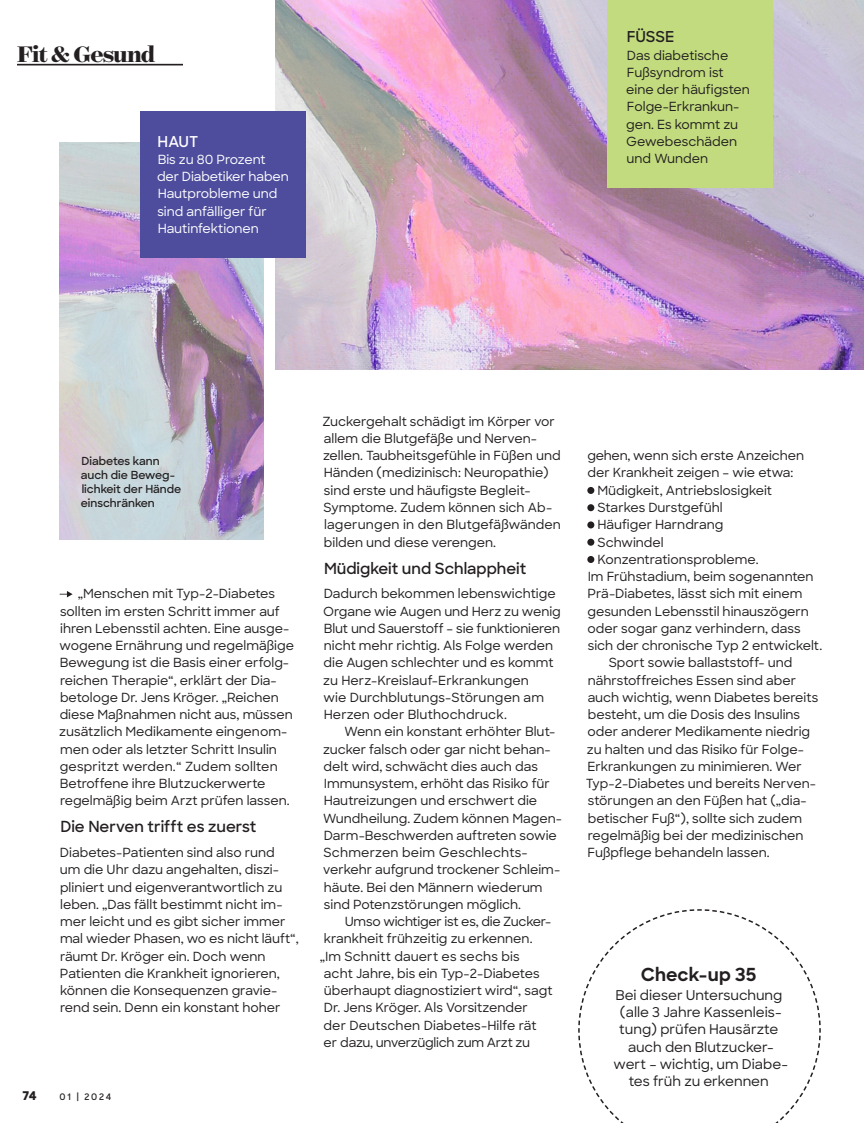
<style>
.page{position:relative;width:864px;height:1123px;background:#fff}
.page>*{position:absolute;margin:0;border:0;box-sizing:border-box;transform-origin:0 0}
.t1{font:700 25.5px "Surveyor Display";letter-spacing:-.04em;color:#231f20}
.t2{font:700 18px "Sharp Sans";letter-spacing:.005em;color:#231f20}
.t3{font:600 15.3px "Sharp Sans";color:#231f20}
.Abnäher_Head{font:600 15px "Sharp Sans";letter-spacing:-.005em;color:#231f20}
.Abnäher_Head-2{font:600 15px "Sharp Sans";color:#fff}
.t4{font:500 13.5px/17.2px "Sharp Sans";color:#231f20;text-align:center}
.P23_FT{font:500 12.6px/17.2px "Sharp Sans";color:#231f20}
.Abnäher_Text{font:500 12.6px/17.2px "Sharp Sans";color:#231f20}
.Abnäher_Text-2{font:500 12.6px/17.2px "Sharp Sans";letter-spacing:-.005em;color:#fff}
.P23_FT-2{font:500 12.6px "Sharp Sans";letter-spacing:-.02em;color:#231f20}
.t5{font:800 12px "Sharp Sans";color:#231f20}
.P23_BU{font:600 11.1px/14px "Sharp Sans";color:#231f20}
.t6{font:600 9px "Sharp Sans";letter-spacing:.19em;color:#231f20}
</style>
<div class="page">
<div style="left:587px;top:487px;width:7px;height:7px;background:#231f20;border-radius:50%"></div>
<div style="left:587px;top:504px;width:7px;height:7px;background:#231f20;border-radius:50%"></div>
<div style="left:587px;top:521px;width:7px;height:7px;background:#231f20;border-radius:50%"></div>
<div style="left:587px;top:538px;width:7px;height:7px;background:#231f20;border-radius:50%"></div>
<div style="left:587px;top:556px;width:7px;height:7px;background:#231f20;border-radius:50%"></div>
<img style="left:276px;top:0;width:587px;height:369px">
<img style="left:60px;top:143px;width:203px;height:396px">
<hr style="left:17px;top:64px;width:166px;height:1px;background:#231f20">
<svg style="left:60px;top:591px;width:13px;height:6px"></svg>
<svg style="left:578px;top:909px;width:243px;height:214px"></svg>
<div style="left:607px;top:0;width:165px;height:187px;background:#c1db7e"></div>
<div style="left:140px;top:111px;width:166px;height:146px;background:#4e4d9d"></div>
<p class="t1" style="left:17px;top:38px;width:139px">Fit &amp; Gesund</p>
<p class="Abnäher_Head-2" style="left:157px;top:130px;width:42px">HAUT</p>
<p class="Abnäher_Text-2" style="left:157px;top:150px;width:133px">Bis zu 80 Prozent der Diabetiker haben<br>Hautprobleme und sind anfälliger für<br>Hautinfektionen</p>
<p class="Abnäher_Head" style="left:626px;top:26px;width:49px">FÜSSE</p>
<p class="Abnäher_Text" style="left:626px;top:46px;width:125px">Das diabetische<br>Fußsyndrom ist eine der häufigsten<br>Folge-Erkrankun&shy;gen. Es kommt zu<br>Gewebeschäden und Wunden</p>
<p class="P23_BU" style="left:81px;top:453px;width:102px">Diabetes kann auch die Beweg&shy;lichkeit der Hände einschränken</p>
<p class="P23_FT" style="left:59px;top:584px;width:236px;text-indent:19px">„Menschen mit Typ-2-Diabetes sollten im ersten Schritt immer auf ihren Lebensstil achten. Eine ausge&shy;wogene Ernährung und regelmäßige Bewegung ist die Basis einer erfolg&shy;reichen Therapie“, erklärt der Dia&shy;betologe Dr. Jens Kröger. „Reichen diese Maßnahmen nicht aus, müssen zusätzlich Medikamente eingenom&shy;men oder als letzter Schritt Insulin gespritzt werden.“ Zudem sollten Betroffene ihre Blutzuckerwerte regelmäßig beim Arzt prüfen lassen.</p>
<p class="P23_FT" style="left:60px;top:843px;width:240px">Diabetes-Patienten sind also rund<br>um die Uhr dazu angehalten, diszi&shy;pliniert und eigenverantwortlich zu leben. „Das fällt bestimmt nicht im&shy;mer leicht und es gibt sicher immer mal wieder Phasen, wo es nicht läuft“, räumt Dr. Kröger ein. Doch wenn Patienten die Krankheit ignorieren, können die Konsequenzen gravie&shy;rend sein. Denn ein konstant hoher</p>
<p class="t3" style="left:60px;top:815px;width:197px">Die Nerven trifft es zuerst</p>
<p class="t5" style="left:23px;top:1086px;width:16px">74</p>
<p class="t6" style="left:60px;top:1090px;width:53px">01 | 2024</p>
<p class="P23_FT" style="left:322px;top:412px;width:240px">Zuckergehalt schädigt im Körper vor allem die Blutgefäße und Nerven&shy;zellen. Taubheitsgefühle in Füßen und Händen (medizinisch: Neuropathie) sind erste und häufigste Begleit-Symptome. Zudem können sich Ab&shy;lagerungen in den Blutgefäßwänden bilden und diese verengen.</p>
<p class="P23_FT" style="left:323px;top:584px;width:239px">Dadurch bekommen lebenswichtige Organe wie Augen und Herz zu wenig Blut und Sauerstoff – sie funktionieren nicht mehr richtig. Als Folge werden die Augen schlechter und es kommt zu Herz-Kreislauf-Erkrankungen<br>wie Durchblutungs-Störungen am Herzen oder Bluthochdruck.</p>
<p class="P23_FT" style="left:323px;top:722px;width:240px;text-indent:21px">Wenn ein konstant erhöhter Blut&shy;zucker falsch oder gar nicht behan&shy;delt wird, schwächt dies auch das Immunsystem, erhöht das Risiko für Hautreizungen und erschwert die Wundheilung. Zudem können Magen-Darm-Beschwerden auftreten sowie Schmerzen beim Geschlechts&shy;verkehr aufgrund trockener Schleim&shy;häute. Bei den Männern wiederum sind Potenzstörungen möglich.</p>
<p class="P23_FT-2" style="left:345px;top:912px;width:208px">Umso wichtiger ist es, die Zucker-</p>
<p class="P23_FT" style="left:324px;top:929px;width:210px">krankheit frühzeitig zu erkennen.</p>
<p class="P23_FT" style="left:320px;top:947px;width:201px">„Im Schnitt dauert es sechs bis</p>
<p class="P23_FT" style="left:323px;top:964px;width:217px">acht Jahre, bis ein Typ-2-Diabetes</p>
<p class="P23_FT" style="left:323px;top:981px;width:230px">überhaupt diagnostiziert wird“, sagt</p>
<p class="P23_FT" style="left:323px;top:998px;width:205px">Dr. Jens Kröger. Als Vorsitzender</p>
<p class="P23_FT" style="left:323px;top:1016px;width:215px">der Deutschen Diabetes-Hilfe rät</p>
<p class="P23_FT-2" style="left:323px;top:1033px;width:208px">er dazu, unverzüglich zum Arzt zu</p>
<p class="t3" style="left:324px;top:557px;width:204px">Müdigkeit und Schlappheit</p>
<p class="P23_FT" style="left:587px;top:446px;width:218px">gehen, wenn sich erste Anzeichen der Krankheit zeigen – wie etwa:</p>
<p class="P23_FT" style="left:597px;top:481px;width:176px">Müdigkeit, Antriebslosigkeit</p>
<p class="P23_FT" style="left:597px;top:498px;width:127px">Starkes Durstgefühl</p>
<p class="P23_FT" style="left:597px;top:515px;width:127px">Häufiger Harndrang</p>
<p class="P23_FT" style="left:597px;top:533px;width:68px">Schwindel</p>
<p class="P23_FT" style="left:597px;top:550px;width:163px">Konzentrationsprobleme.</p>
<p class="P23_FT" style="left:587px;top:567px;width:236px">Im Frühstadium, beim sogenannten Prä-Diabetes, lässt sich mit einem gesunden Lebensstil hinauszögern oder sogar ganz verhindern, dass sich der chronische Typ 2 entwickelt.</p>
<p class="P23_FT" style="left:585px;top:653px;width:234px;text-indent:23px">Sport sowie ballaststoff- und nährstoffreiches Essen sind aber auch wichtig, wenn Diabetes bereits besteht, um die Dosis des Insulins oder anderer Medikamente niedrig zu halten und das Risiko für Folge-Erkrankungen zu minimieren. Wer Typ-2-Diabetes und bereits Nerven&shy;störungen an den Füßen hat („dia&shy;betischer Fuß“), sollte sich zudem regelmäßig bei der medizinischen Fußpflege behandeln lassen.</p>
<p class="t2" style="left:640px;top:961px;width:117px">Check-up 35</p>
<p class="t4" style="left:613px;top:985px;width:176px">Bei dieser Untersuchung (alle 3 Jahre Kassenleis&shy;tung) prüfen Hausärzte auch den Blutzucker&shy;wert – wichtig, um Diabe&shy;tes früh zu erkennen</p>
</div>
